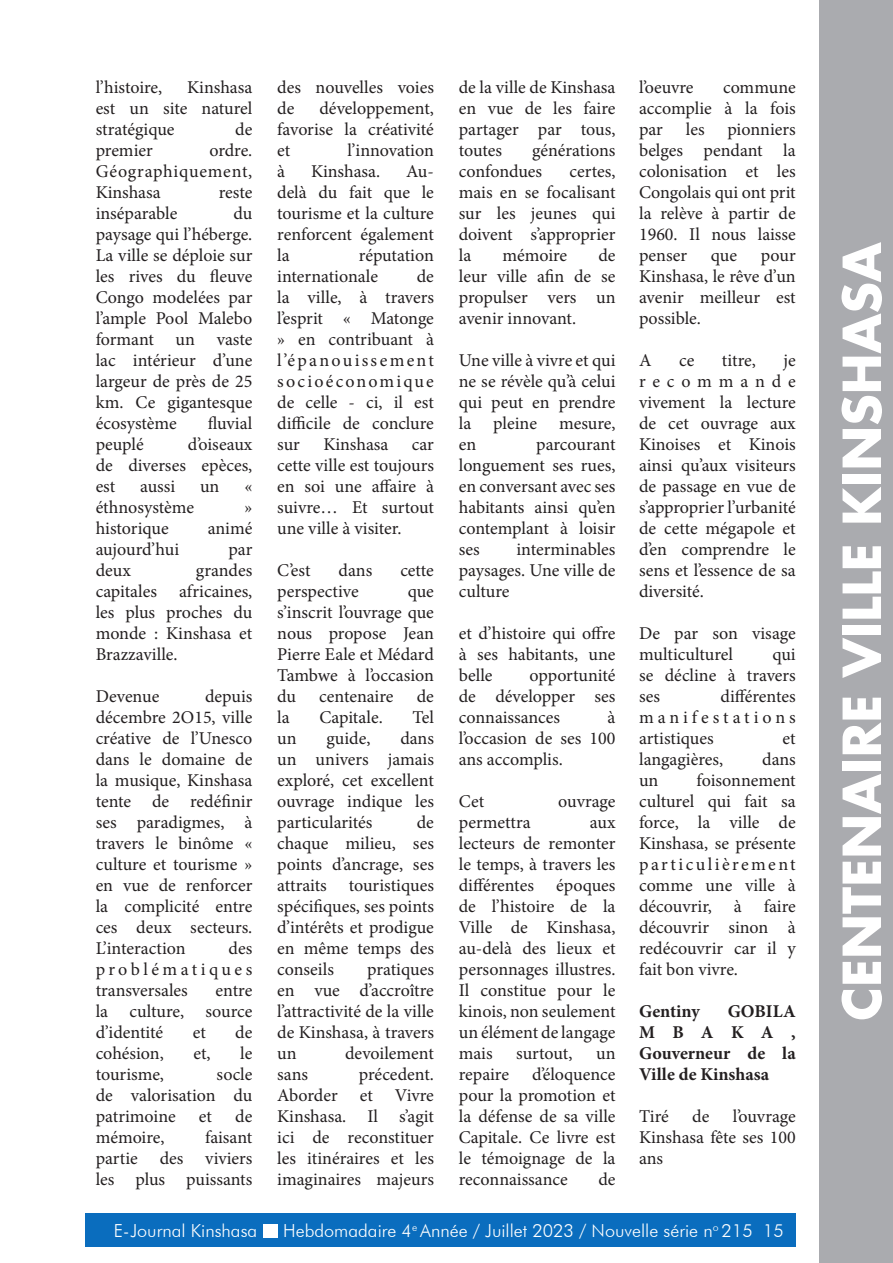
<style>
.page{position:relative;width:893px;height:1263px;background:#fff}
.page>*{position:absolute;margin:0;border:0;box-sizing:border-box;transform-origin:0 0}
.t1{font:700 51px "Futura LT";color:#fff}
.t2{font:18px/21px "Minion Pro";color:#231f20;text-align:justify}
.t3{font:300 18px "Futura BT";color:#fff}
.t4{font:700 18px/21px "Minion Pro";color:#231f20;text-align:justify}
</style>
<div class="page">
<div style="left:85px;top:1213px;width:711px;height:33px;background:#0a6dbe"></div>
<div style="left:263px;top:1224px;width:14px;height:13px;background:#fff"></div>
<div style="left:820px;top:0;width:73px;height:1263px;background:#aaabaf"></div>
<p class="t2" style="left:96px;top:76px;width:68px">l’histoire,</p>
<p class="t2" style="left:96px;top:76px;width:158px;text-indent:92px">Kinshasa est un site naturel stratégique</p>
<p class="t2" style="left:235px;top:118px;width:19px">de</p>
<p class="t2" style="left:96px;top:139px;width:158px;text-indent:114px">ordre.<br>Géographiquement, Kinshasa</p>
<p class="t2" style="left:96px;top:139px;width:59px">premier</p>
<p class="t2" style="left:219px;top:181px;width:35px">reste</p>
<p class="t2" style="left:96px;top:202px;width:158px;text-indent:138px">du paysage qui l’héberge.<br>La ville se déploie sur les rives du fleuve Congo modelées par l’ample Pool Malebo formant un vaste lac intérieur d’une largeur de près de 25 km. Ce gigantesque écosystème</p>
<p class="t2" style="left:96px;top:202px;width:83px">inséparable</p>
<p class="t2" style="left:208px;top:412px;width:46px">fluvial</p>
<p class="t2" style="left:96px;top:433px;width:50px">peuplé</p>
<p class="t2" style="left:96px;top:433px;width:158px;text-indent:92px">d’oiseaux de diverses epèces, est</p>
<p class="t2" style="left:140px;top:475px;width:37px">aussi</p>
<p class="t2" style="left:200px;top:475px;width:21px">un</p>
<p class="t2" style="left:244px;top:475px;width:9px">«</p>
<p class="t2" style="left:96px;top:496px;width:100px">éthnosystème</p>
<p class="t2" style="left:244px;top:496px;width:10px">»</p>
<p class="t2" style="left:96px;top:517px;width:75px">historique</p>
<p class="t2" style="left:208px;top:517px;width:46px">animé</p>
<p class="t2" style="left:96px;top:538px;width:85px">aujourd’hui</p>
<p class="t2" style="left:228px;top:538px;width:25px">par</p>
<p class="t2" style="left:96px;top:559px;width:37px">deux</p>
<p class="t2" style="left:96px;top:559px;width:158px;text-indent:100px">grandes capitales africaines, les plus proches du monde : Kinshasa et Brazzaville.</p>
<p class="t2" style="left:96px;top:685px;width:65px">Devenue</p>
<p class="t2" style="left:96px;top:685px;width:158px;text-indent:109px">depuis décembre 2O15, ville créative de l’Unesco dans le domaine de la musique, Kinshasa tente de redéfinir ses paradigmes, à travers le binôme « culture et tourisme » en vue de renforcer la complicité entre ces deux secteurs.<br>L’interaction</p>
<p class="t2" style="left:96px;top:937px;width:158px;text-indent:133px">des problématiques transversales</p>
<p class="t2" style="left:96px;top:979px;width:158px;text-indent:120px">entre la culture, source d’identité</p>
<p class="t2" style="left:193px;top:1021px;width:15px">et</p>
<p class="t2" style="left:235px;top:1021px;width:19px">de</p>
<p class="t2" style="left:96px;top:1042px;width:70px">cohésion,</p>
<p class="t2" style="left:193px;top:1042px;width:19px">et,</p>
<p class="t2" style="left:240px;top:1042px;width:14px">le</p>
<p class="t2" style="left:96px;top:1063px;width:70px">tourisme,</p>
<p class="t2" style="left:96px;top:1063px;width:158px;text-indent:121px">socle de valorisation du patrimoine</p>
<p class="t2" style="left:199px;top:1105px;width:15px">et</p>
<p class="t2" style="left:235px;top:1105px;width:19px">de</p>
<p class="t2" style="left:96px;top:1126px;width:158px;text-indent:109px">faisant partie des viviers les plus puissants</p>
<p class="t2" style="left:96px;top:1126px;width:70px">mémoire,</p>
<p class="t2" style="left:277px;top:76px;width:158px">des nouvelles voies de</p>
<p class="t2" style="left:277px;top:97px;width:158px;text-indent:42px">développement, favorise la créativité et</p>
<p class="t2" style="left:348px;top:139px;width:88px">l’innovation</p>
<p class="t2" style="left:277px;top:160px;width:9px">à</p>
<p class="t2" style="left:311px;top:160px;width:71px">Kinshasa.</p>
<p class="t2" style="left:277px;top:160px;width:158px;text-indent:129px">Au&shy;delà du fait que le tourisme et la culture renforcent également la</p>
<p class="t2" style="left:277px;top:244px;width:158px;text-indent:82px">réputation internationale</p>
<p class="t2" style="left:277px;top:265px;width:158px;text-indent:140px">de la ville, à travers l’esprit « Matonge » en contribuant à l’épanouissement socioéconomique de celle - ci, il est difficile de conclure sur</p>
<p class="t2" style="left:323px;top:433px;width:67px">Kinshasa</p>
<p class="t2" style="left:277px;top:433px;width:158px;text-indent:135px">car cette ville est toujours en soi une affaire à suivre… Et surtout une ville à visiter.</p>
<p class="t2" style="left:277px;top:559px;width:35px">C’est</p>
<p class="t2" style="left:339px;top:559px;width:35px">dans</p>
<p class="t2" style="left:400px;top:559px;width:35px">cette</p>
<p class="t2" style="left:277px;top:580px;width:83px">perspective</p>
<p class="t2" style="left:277px;top:580px;width:158px;text-indent:130px">que s’inscrit l’ouvrage que nous propose Jean Pierre Eale et Médard Tambwe à l’occasion du</p>
<p class="t2" style="left:319px;top:685px;width:76px">centenaire</p>
<p class="t2" style="left:417px;top:685px;width:19px">de</p>
<p class="t2" style="left:277px;top:706px;width:14px">la</p>
<p class="t2" style="left:319px;top:706px;width:65px">Capitale.</p>
<p class="t2" style="left:412px;top:706px;width:23px">Tel</p>
<p class="t2" style="left:277px;top:727px;width:21px">un</p>
<p class="t2" style="left:326px;top:727px;width:45px">guide,</p>
<p class="t2" style="left:277px;top:727px;width:158px;text-indent:123px">dans un univers jamais exploré, cet excellent ouvrage indique les particularités</p>
<p class="t2" style="left:277px;top:811px;width:158px;text-indent:140px">de chaque milieu, ses points d’ancrage, ses attraits touristiques spécifiques, ses points d’intérêts et prodigue en même temps des conseils</p>
<p class="t2" style="left:277px;top:958px;width:158px;text-indent:90px">pratiques en vue d’accroître l’attractivité de la ville de Kinshasa, à travers un</p>
<p class="t2" style="left:345px;top:1042px;width:90px">devoilement</p>
<p class="t2" style="left:277px;top:1063px;width:158px;text-indent:82px">précedent.<br>Aborder et Vivre Kinshasa. Il s’agit ici de reconstituer les itinéraires et les imaginaires majeurs</p>
<p class="t2" style="left:277px;top:1063px;width:32px">sans</p>
<p class="t2" style="left:459px;top:76px;width:158px">de la ville de Kinshasa en vue de les faire partager par tous, toutes</p>
<p class="t2" style="left:459px;top:139px;width:158px;text-indent:73px">générations confondues</p>
<p class="t2" style="left:459px;top:160px;width:158px;text-indent:111px">certes, mais en se focalisant sur les jeunes qui doivent s’approprier la</p>
<p class="t2" style="left:459px;top:244px;width:158px;text-indent:140px">de leur ville afin de se propulser vers un avenir innovant.</p>
<p class="t2" style="left:459px;top:349px;width:158px">Une ville à vivre et qui ne se révèle qu’à celui qui peut en prendre la pleine mesure, en</p>
<p class="t2" style="left:502px;top:244px;width:66px">mémoire</p>
<p class="t2" style="left:459px;top:433px;width:158px;text-indent:77px">parcourant longuement ses rues, en conversant avec ses habitants ainsi qu’en contemplant à loisir ses</p>
<p class="t2" style="left:459px;top:538px;width:158px;text-indent:58px">interminables paysages. Une ville de culture</p>
<p class="t2" style="left:459px;top:622px;width:158px">et d’histoire qui offre à ses habitants, une belle</p>
<p class="t2" style="left:459px;top:664px;width:158px;text-indent:71px">opportunité de développer ses connaissances</p>
<p class="t2" style="left:459px;top:706px;width:158px;text-indent:149px">à l’occasion de ses 100 ans accomplis.</p>
<p class="t2" style="left:459px;top:790px;width:27px">Cet</p>
<p class="t2" style="left:558px;top:790px;width:59px">ouvrage</p>
<p class="t2" style="left:459px;top:811px;width:73px">permettra</p>
<p class="t2" style="left:459px;top:811px;width:158px;text-indent:131px">aux lecteurs de remonter le temps, à travers les différentes époques de l’histoire de la Ville de Kinshasa, au-delà des lieux et personnages illustres.<br>Il constitue pour le kinois, non seulement un élément de langage mais</p>
<p class="t2" style="left:516px;top:1042px;width:58px">surtout,</p>
<p class="t2" style="left:596px;top:1042px;width:21px">un</p>
<p class="t2" style="left:459px;top:1063px;width:158px;text-indent:73px">d’éloquence pour la promotion et la défense de sa ville Capitale. Ce livre est le témoignage de la reconnaissance</p>
<p class="t2" style="left:459px;top:1063px;width:52px">repaire</p>
<p class="t2" style="left:598px;top:1168px;width:19px">de</p>
<p class="t2" style="left:639px;top:76px;width:56px">l’oeuvre</p>
<p class="t2" style="left:639px;top:76px;width:158px;text-indent:84px">commune accomplie à la fois par</p>
<p class="t2" style="left:686px;top:118px;width:20px">les</p>
<p class="t2" style="left:639px;top:118px;width:158px;text-indent:88px">pionniers belges pendant la colonisation et les Congolais qui ont prit la relève à partir de 1960. Il nous laisse penser</p>
<p class="t2" style="left:639px;top:244px;width:158px;text-indent:122px">pour Kinshasa, le rêve d’un avenir meilleur est possible.</p>
<p class="t2" style="left:639px;top:349px;width:14px">A</p>
<p class="t2" style="left:679px;top:349px;width:17px">ce</p>
<p class="t2" style="left:722px;top:349px;width:35px">titre,</p>
<p class="t2" style="left:711px;top:244px;width:28px">que</p>
<p class="t2" style="left:639px;top:349px;width:158px;text-indent:144px">je recommande vivement la lecture de cet ouvrage aux Kinoises et Kinois ainsi qu’aux visiteurs de passage en vue de s’approprier l’urbanité de cette mégapole et d’en comprendre le sens et l’essence de sa diversité.</p>
<p class="t2" style="left:639px;top:622px;width:158px">De par son visage multiculturel</p>
<p class="t2" style="left:639px;top:643px;width:158px;text-indent:133px">qui se décline à travers ses</p>
<p class="t2" style="left:639px;top:685px;width:158px;text-indent:82px">différentes manifestations artistiques</p>
<p class="t2" style="left:783px;top:727px;width:15px">et</p>
<p class="t2" style="left:639px;top:748px;width:86px">langagières,</p>
<p class="t2" style="left:762px;top:748px;width:35px">dans</p>
<p class="t2" style="left:639px;top:769px;width:21px">un</p>
<p class="t2" style="left:639px;top:769px;width:158px;text-indent:58px">foisonnement culturel qui fait sa force, la ville de Kinshasa, se présente particulièrement comme une ville à découvrir, à faire découvrir sinon à redécouvrir car il y fait bon vivre.</p>
<p class="t4" style="left:639px;top:1000px;width:62px">Gentiny</p>
<p class="t4" style="left:639px;top:1000px;width:158px;text-indent:89px">GOBILA MBAKA, Gouverneur de la Ville de Kinshasa</p>
<p class="t2" style="left:639px;top:1105px;width:31px">Tiré</p>
<p class="t2" style="left:692px;top:1105px;width:19px">de</p>
<p class="t2" style="left:639px;top:1105px;width:158px;text-indent:94px">l’ouvrage Kinshasa fête ses 100 ans</p>
<p class="t3" style="left:114px;top:1220px;width:145px">E-Journal Kinshasa</p>
<p class="t3" style="left:283px;top:1220px;width:502px">Hebdomadaire 4<sup>e</sup> Année / Juillet 2023 / Nouvelle série n<sup>o</sup> 215 15</p>
<p class="t1" style="left:828px;top:1021px;width:780px;rotate:-90deg">CENTENAIRE VILLE KINSHASA</p>
</div>
